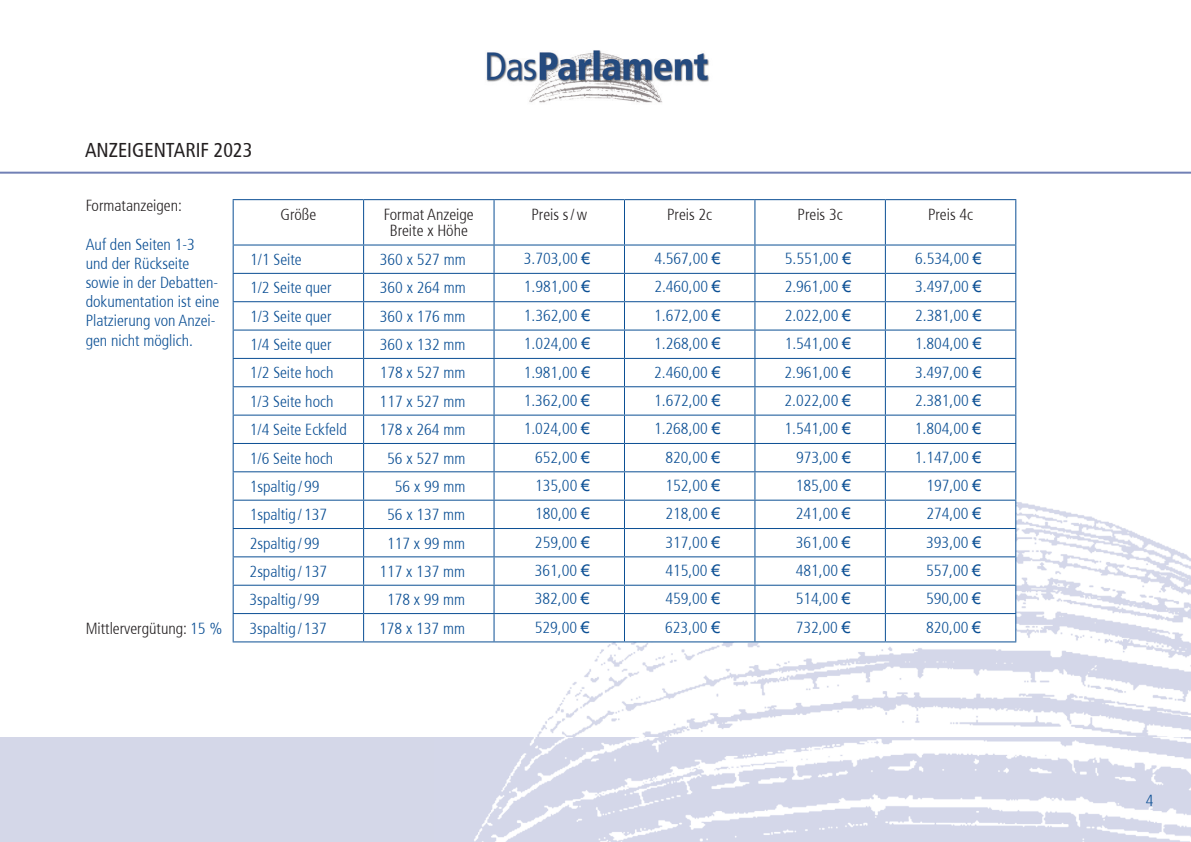
<style>
.page{position:relative;width:1191px;height:842px;background:#fff}
.page>*{position:absolute;margin:0;border:0;box-sizing:border-box;transform-origin:0 0}
.t1{font:condensed 20px "Frutiger";color:#231f20}
.t2{font:300 condensed 16px/19.2px "Frutiger";color:#0b4f94}
.t3{font:300 condensed 16px/16px "Frutiger";color:#231f20;text-align:center}
.s1{color:#0b4f94}
.s2{font-family:"Arial";font-weight:400;font-stretch:normal}
</style>
<div class="page">
<img style="left:435px;top:437px;width:756px;height:300px">
<div style="left:0;top:737px;width:1191px;height:105px;background:#d4d7e8"></div>
<img style="left:474px;top:737px;width:717px;height:105px">
<img style="left:486px;top:50px;width:223px;height:53px">
<hr style="left:0;top:172px;width:1191px;height:2px;background:#7180b5">
<hr style="left:233px;top:199px;width:130px;height:1px;background:#0b4f94">
<hr style="left:363px;top:199px;width:131px;height:1px;background:#0b4f94">
<hr style="left:494px;top:199px;width:130px;height:1px;background:#0b4f94">
<hr style="left:624px;top:199px;width:131px;height:1px;background:#0b4f94">
<hr style="left:755px;top:199px;width:130px;height:1px;background:#0b4f94">
<hr style="left:885px;top:199px;width:131px;height:1px;background:#0b4f94">
<svg style="left:233px;top:200px;width:783px;height:441px"></svg>
<hr style="left:233px;top:641px;width:130px;height:1px;background:#0b4f94">
<hr style="left:363px;top:641px;width:131px;height:1px;background:#0b4f94">
<hr style="left:494px;top:641px;width:130px;height:1px;background:#0b4f94">
<hr style="left:624px;top:641px;width:131px;height:1px;background:#0b4f94">
<hr style="left:755px;top:641px;width:130px;height:1px;background:#0b4f94">
<hr style="left:885px;top:641px;width:131px;height:1px;background:#0b4f94">
<p class="t1" style="left:85px;top:138px;width:169px">ANZEIGENTARIF 2023</p>
<p class="t3" style="left:86px;top:198px;width:98px">Formatanzeigen:</p>
<p class="t2" style="left:86px;top:235px;width:135px">Auf den Seiten 1-3 und der Rückseite sowie in der Debatten&shy;dokumentation ist eine<br>Platzierung von Anzei&shy;gen nicht möglich.</p>
<p class="t3" style="left:86px;top:621px;width:138px">Mittlervergütung: <span class="s1">15 %</span></p>
<p class="t3" style="left:280px;top:206px;width:37px">Größe</p>
<p class="t3" style="left:384px;top:206px;width:91px">Format Anzeige<br>Breite x Höhe</p>
<p class="t3" style="left:531px;top:206px;width:57px">Preis s/w</p>
<p class="t3" style="left:667px;top:206px;width:47px">Preis 2c</p>
<p class="t3" style="left:797px;top:206px;width:47px">Preis 3c</p>
<p class="t3" style="left:928px;top:206px;width:47px">Preis 4c</p>
<p class="t2" style="left:250px;top:250px;width:53px">1/1 Seite</p>
<p class="t2" style="left:380px;top:250px;width:87px">360 x 527 mm</p>
<p class="t2" style="left:524px;top:249px;width:68px">3.703,00 <span class="s2">€</span></p>
<p class="t2" style="left:654px;top:249px;width:68px">4.567,00 <span class="s2">€</span></p>
<p class="t2" style="left:785px;top:249px;width:68px">5.551,00 <span class="s2">€</span></p>
<p class="t2" style="left:915px;top:249px;width:68px">6.534,00 <span class="s2">€</span></p>
<p class="t2" style="left:250px;top:278px;width:83px">1/2 Seite quer</p>
<p class="t2" style="left:380px;top:278px;width:87px">360 x 264 mm</p>
<p class="t2" style="left:524px;top:278px;width:68px">1.981,00 <span class="s2">€</span></p>
<p class="t2" style="left:654px;top:278px;width:68px">2.460,00 <span class="s2">€</span></p>
<p class="t2" style="left:784px;top:278px;width:68px">2.961,00 <span class="s2">€</span></p>
<p class="t2" style="left:915px;top:278px;width:68px">3.497,00 <span class="s2">€</span></p>
<p class="t2" style="left:250px;top:307px;width:83px">1/3 Seite quer</p>
<p class="t2" style="left:380px;top:307px;width:87px">360 x 176 mm</p>
<p class="t2" style="left:524px;top:306px;width:68px">1.362,00 <span class="s2">€</span></p>
<p class="t2" style="left:654px;top:306px;width:68px">1.672,00 <span class="s2">€</span></p>
<p class="t2" style="left:784px;top:306px;width:68px">2.022,00 <span class="s2">€</span></p>
<p class="t2" style="left:915px;top:306px;width:68px">2.381,00 <span class="s2">€</span></p>
<p class="t2" style="left:250px;top:335px;width:83px">1/4 Seite quer</p>
<p class="t2" style="left:380px;top:335px;width:87px">360 x 132 mm</p>
<p class="t2" style="left:524px;top:334px;width:68px">1.024,00 <span class="s2">€</span></p>
<p class="t2" style="left:654px;top:334px;width:68px">1.268,00 <span class="s2">€</span></p>
<p class="t2" style="left:784px;top:334px;width:68px">1.541,00 <span class="s2">€</span></p>
<p class="t2" style="left:915px;top:334px;width:68px">1.804,00 <span class="s2">€</span></p>
<p class="t2" style="left:250px;top:363px;width:85px">1/2 Seite hoch</p>
<p class="t2" style="left:380px;top:363px;width:87px">178 x 527 mm</p>
<p class="t2" style="left:524px;top:363px;width:68px">1.981,00 <span class="s2">€</span></p>
<p class="t2" style="left:654px;top:363px;width:68px">2.460,00 <span class="s2">€</span></p>
<p class="t2" style="left:784px;top:363px;width:68px">2.961,00 <span class="s2">€</span></p>
<p class="t2" style="left:915px;top:363px;width:68px">3.497,00 <span class="s2">€</span></p>
<p class="t2" style="left:250px;top:392px;width:85px">1/3 Seite hoch</p>
<p class="t2" style="left:380px;top:392px;width:87px">117 x 527 mm</p>
<p class="t2" style="left:524px;top:391px;width:68px">1.362,00 <span class="s2">€</span></p>
<p class="t2" style="left:654px;top:391px;width:68px">1.672,00 <span class="s2">€</span></p>
<p class="t2" style="left:784px;top:391px;width:68px">2.022,00 <span class="s2">€</span></p>
<p class="t2" style="left:915px;top:391px;width:68px">2.381,00 <span class="s2">€</span></p>
<p class="t2" style="left:250px;top:420px;width:98px">1/4 Seite Eckfeld</p>
<p class="t2" style="left:379px;top:420px;width:87px">178 x 264 mm</p>
<p class="t2" style="left:523px;top:419px;width:68px">1.024,00 <span class="s2">€</span></p>
<p class="t2" style="left:654px;top:419px;width:68px">1.268,00 <span class="s2">€</span></p>
<p class="t2" style="left:784px;top:419px;width:68px">1.541,00 <span class="s2">€</span></p>
<p class="t2" style="left:915px;top:419px;width:68px">1.804,00 <span class="s2">€</span></p>
<p class="t2" style="left:250px;top:449px;width:85px">1/6 Seite hoch</p>
<p class="t2" style="left:387px;top:449px;width:80px">56 x 527 mm</p>
<p class="t2" style="left:535px;top:448px;width:56px">652,00 <span class="s2">€</span></p>
<p class="t2" style="left:665px;top:448px;width:56px">820,00 <span class="s2">€</span></p>
<p class="t2" style="left:796px;top:448px;width:56px">973,00 <span class="s2">€</span></p>
<p class="t2" style="left:915px;top:448px;width:68px">1.147,00 <span class="s2">€</span></p>
<p class="t2" style="left:250px;top:477px;width:71px">1spaltig / 99</p>
<p class="t2" style="left:395px;top:477px;width:72px">56 x 99 mm</p>
<p class="t2" style="left:535px;top:476px;width:56px">135,00 <span class="s2">€</span></p>
<p class="t2" style="left:665px;top:476px;width:56px">152,00 <span class="s2">€</span></p>
<p class="t2" style="left:796px;top:476px;width:56px">185,00 <span class="s2">€</span></p>
<p class="t2" style="left:926px;top:476px;width:56px">197,00 <span class="s2">€</span></p>
<p class="t2" style="left:250px;top:505px;width:79px">1spaltig / 137</p>
<p class="t2" style="left:387px;top:505px;width:80px">56 x 137 mm</p>
<p class="t2" style="left:535px;top:504px;width:56px">180,00 <span class="s2">€</span></p>
<p class="t2" style="left:665px;top:504px;width:56px">218,00 <span class="s2">€</span></p>
<p class="t2" style="left:796px;top:504px;width:56px">241,00 <span class="s2">€</span></p>
<p class="t2" style="left:926px;top:504px;width:56px">274,00 <span class="s2">€</span></p>
<p class="t2" style="left:250px;top:534px;width:71px">2spaltig / 99</p>
<p class="t2" style="left:387px;top:534px;width:80px">117 x 99 mm</p>
<p class="t2" style="left:535px;top:533px;width:56px">259,00 <span class="s2">€</span></p>
<p class="t2" style="left:665px;top:533px;width:56px">317,00 <span class="s2">€</span></p>
<p class="t2" style="left:796px;top:533px;width:56px">361,00 <span class="s2">€</span></p>
<p class="t2" style="left:926px;top:533px;width:56px">393,00 <span class="s2">€</span></p>
<p class="t2" style="left:250px;top:562px;width:79px">2spaltig / 137</p>
<p class="t2" style="left:379px;top:562px;width:87px">117 x 137 mm</p>
<p class="t2" style="left:535px;top:561px;width:56px">361,00 <span class="s2">€</span></p>
<p class="t2" style="left:665px;top:561px;width:56px">415,00 <span class="s2">€</span></p>
<p class="t2" style="left:796px;top:561px;width:56px">481,00 <span class="s2">€</span></p>
<p class="t2" style="left:926px;top:561px;width:56px">557,00 <span class="s2">€</span></p>
<p class="t2" style="left:250px;top:590px;width:71px">3spaltig / 99</p>
<p class="t2" style="left:387px;top:590px;width:80px">178 x 99 mm</p>
<p class="t2" style="left:535px;top:589px;width:56px">382,00 <span class="s2">€</span></p>
<p class="t2" style="left:665px;top:589px;width:56px">459,00 <span class="s2">€</span></p>
<p class="t2" style="left:795px;top:589px;width:56px">514,00 <span class="s2">€</span></p>
<p class="t2" style="left:926px;top:589px;width:56px">590,00 <span class="s2">€</span></p>
<p class="t2" style="left:249px;top:619px;width:79px">3spaltig / 137</p>
<p class="t2" style="left:379px;top:619px;width:87px">178 x 137 mm</p>
<p class="t2" style="left:535px;top:618px;width:56px">529,00 <span class="s2">€</span></p>
<p class="t2" style="left:665px;top:618px;width:56px">623,00 <span class="s2">€</span></p>
<p class="t2" style="left:795px;top:618px;width:56px">732,00 <span class="s2">€</span></p>
<p class="t2" style="left:926px;top:618px;width:56px">820,00 <span class="s2">€</span></p>
<p class="t2" style="left:1145px;top:791px;width:9px">4</p>
</div>
